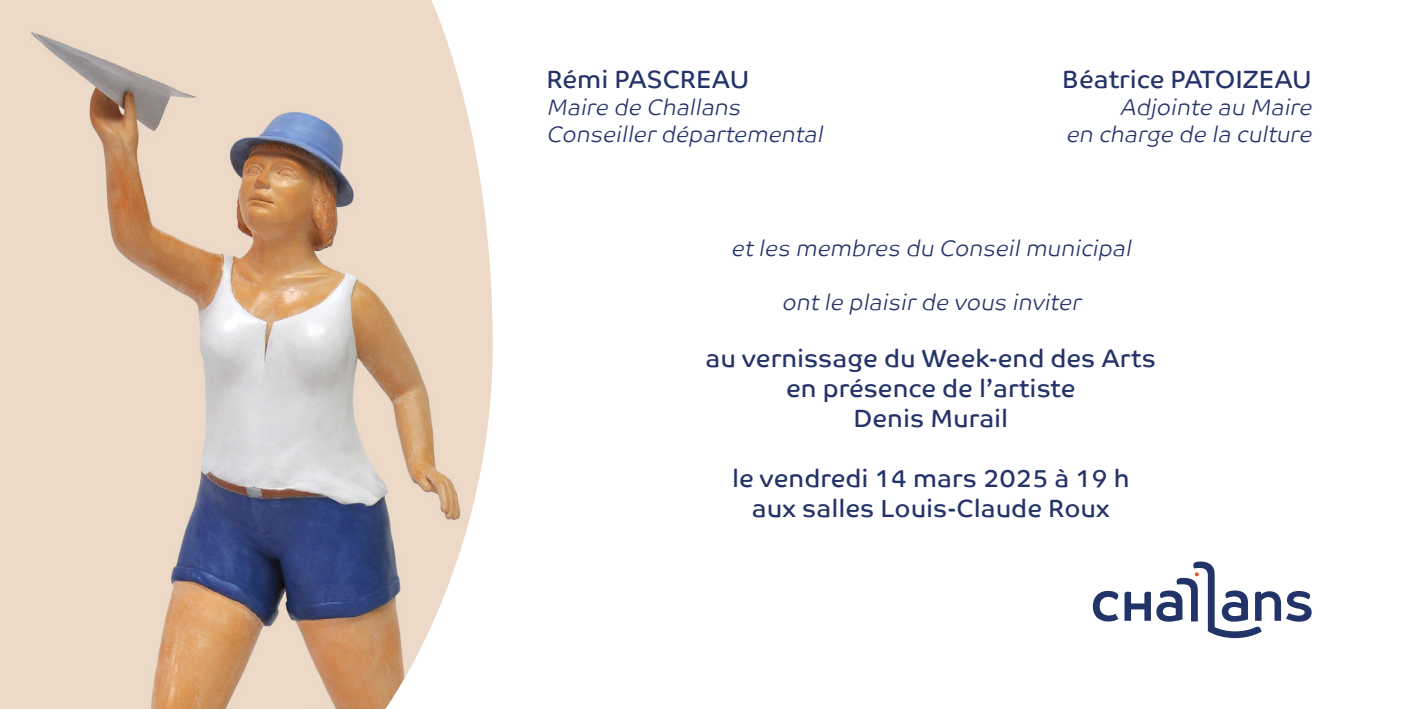
<style>
.page{position:relative;width:1418px;height:709px;background:#fff}
.page>*{position:absolute;margin:0;border:0;box-sizing:border-box;transform-origin:0 0}
.t1{font:25px/30px "Co Text Corp";color:#243369;text-align:center}
.t2{font:25px "Co Text";color:#243369}
.t3{font:italic 300 22.5px/27px "Co Text Corp";color:#243369;text-align:right}
</style>
<div class="page">
<img style="left:0;top:0;width:493px;height:709px">
<svg style="left:1092px;top:591px;width:26px;height:30px"></svg>
<svg style="left:1124px;top:591px;width:26px;height:29px"></svg>
<svg style="left:1156px;top:561px;width:155px;height:77px"></svg>
<p class="t2" style="left:546px;top:65px;width:204px">Rémi PASCREAU</p>
<p class="t3" style="left:546px;top:94px;width:200px">Maire de Challans</p>
<p class="t3" style="left:546px;top:121px;width:282px">Conseiller départemental</p>
<p class="t2" style="left:1062px;top:65px;width:251px">Béatrice PATOIZEAU</p>
<p class="t3" style="left:1065px;top:94px;width:252px">Adjointe au Maire<br>en charge de la culture</p>
<p class="t3" style="left:731px;top:235px;width:406px">etles membres du Conseilmunicipal</p>
<p class="t3" style="left:781px;top:289px;width:305px">ontle plaisir de vous inviter</p>
<p class="t1" style="left:705px;top:343px;width:452px">au vernissage du Week-end des Arts</p>
<p class="t1" style="left:786px;top:373px;width:291px">en présence de l’artiste<br>Denis Murail</p>
<p class="t1" style="left:732px;top:463px;width:399px">le vendredi 14 mars 2025 à 19 h</p>
<p class="t1" style="left:752px;top:493px;width:359px">aux salles Louis-Claude Roux</p>
</div>
